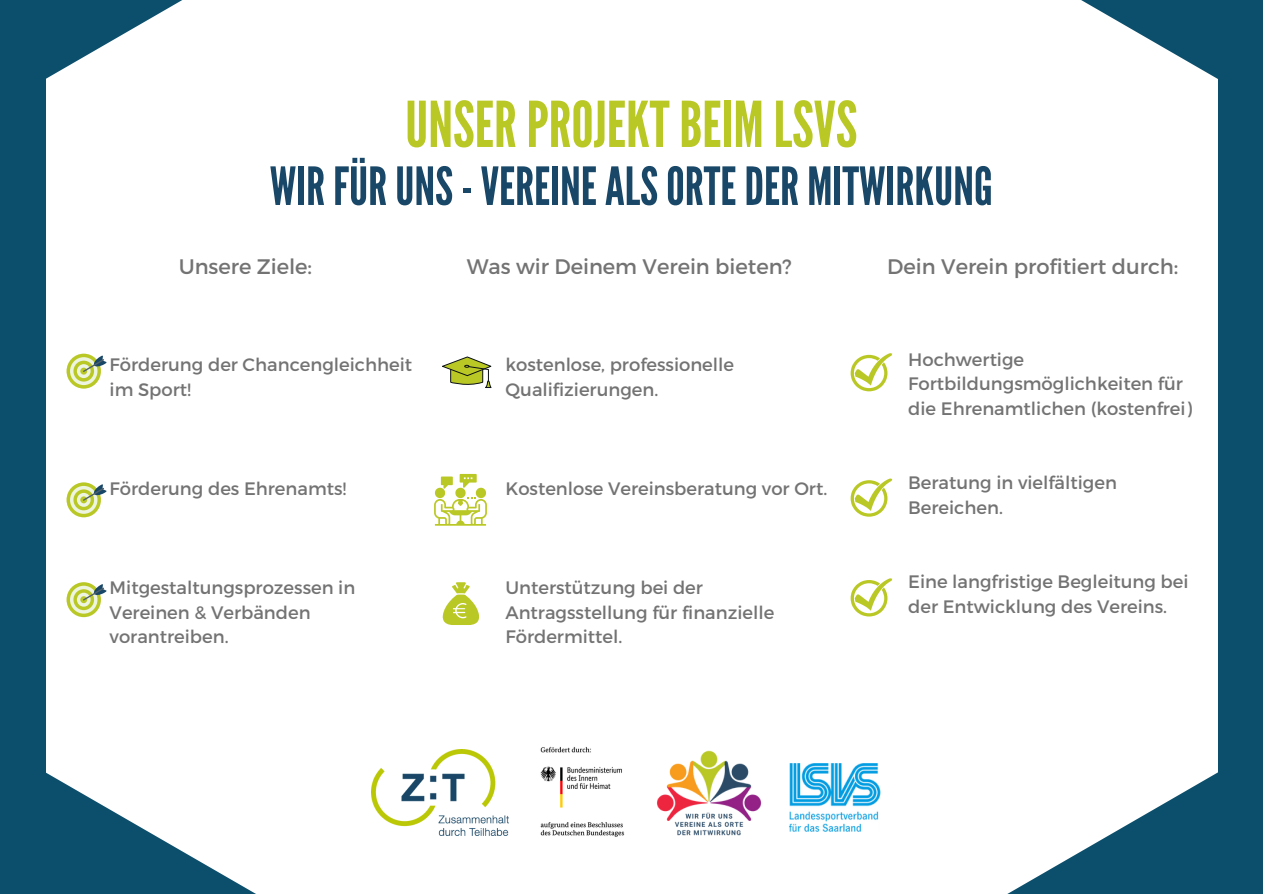
<style>
.page{position:relative;width:1263px;height:894px;background:#fff}
.page>*{position:absolute;margin:0;border:0;box-sizing:border-box;transform-origin:0 0}
.t1{font:63px "League Gothic";color:#bac826}
.t2{font:52.5px "League Gothic";color:#194767}
.t3{font:21px "Montserrat";color:#737373}
.t4{font:18px/24.8px "Montserrat";color:#737373}
</style>
<div class="page">
<div style="left:0;top:0;width:1263px;height:893px;background:#0b4f6c"></div>
<div style="left:47px;top:0;width:1170px;height:893px;background:#fff"></div>
<svg style="left:67px;top:353px;width:42px;height:35px"></svg>
<svg style="left:67px;top:482px;width:42px;height:35px"></svg>
<svg style="left:67px;top:582px;width:42px;height:35px"></svg>
<svg style="left:442px;top:356px;width:49px;height:32px;background:#bec57d"></svg>
<svg style="left:434px;top:474px;width:53px;height:51px;background:#e3e8a7"></svg>
<svg style="left:442px;top:582px;width:37px;height:42px;background:#d7df81"></svg>
<svg style="left:851px;top:353px;width:41px;height:38px;background:#e4eaad"></svg>
<svg style="left:851px;top:478px;width:41px;height:38px;background:#e4eaad"></svg>
<svg style="left:851px;top:578px;width:41px;height:38px;background:#e4eaad"></svg>
<img style="left:372px;top:749px;width:136px;height:85px">
<img style="left:525px;top:733px;width:114px;height:116px">
<img style="left:651px;top:739px;width:117px;height:117px">
<img style="left:779px;top:741px;width:109px;height:109px">
<h1 class="t1" style="left:405px;top:88px;width:454px">UNSER PROJEKT BEIM LSVS</h1>
<h2 class="t2" style="left:270px;top:156px;width:725px">WIRFÜRUNS-VEREINEALSORTEDER MITWIRKUNG</h2>
<p class="t3" style="left:179px;top:253px;width:135px">Unsere Ziele:</p>
<p class="t3" style="left:467px;top:253px;width:327px">Was wir Deinem Verein bieten?</p>
<p class="t3" style="left:887px;top:253px;width:293px">Dein Verein profitiert durch:</p>
<p class="t4" style="left:110px;top:351px;width:304px">Förderung der Chancengleichheit im Sport!</p>
<p class="t4" style="left:110px;top:475px;width:238px">Förderung des Ehrenamts!</p>
<p class="t4" style="left:110px;top:574px;width:247px">Mitgestaltungsprozessen in<br>Vereinen &amp; Verbänden vorantreiben.</p>
<p class="t4" style="left:505px;top:351px;width:230px">kostenlose, professionelle<br>Qualifizierungen.</p>
<p class="t4" style="left:505px;top:475px;width:323px">Kostenlose Vereinsberatung vor Ort.</p>
<p class="t4" style="left:505px;top:574px;width:270px">Unterstützung bei der<br>Antragsstellung für finanzielle<br>Fördermittel.</p>
<p class="t4" style="left:908px;top:346px;width:285px">Hochwertige<br>Fortbildungsmöglichkeiten für die Ehrenamtlichen (kostenfrei)</p>
<p class="t4" style="left:908px;top:469px;width:210px">Beratung in vielfältigen<br>Bereichen.</p>
<p class="t4" style="left:908px;top:568px;width:282px">Eine langfristige Begleitung bei der Entwicklung des Vereins.</p>
</div>
